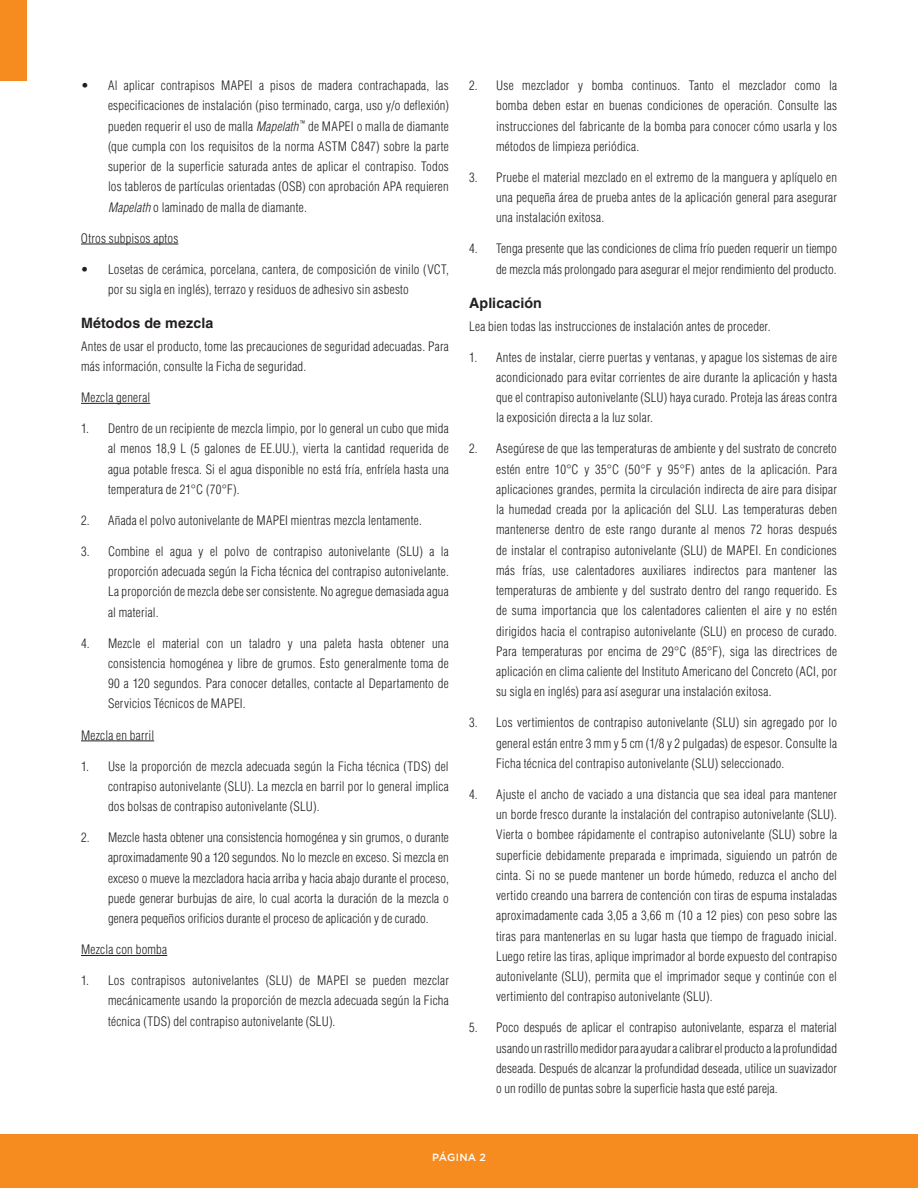
<style>
.page{position:relative;width:918px;height:1188px;background:#fff}
.page>*{position:absolute;margin:0;border:0;box-sizing:border-box;transform-origin:0 0}
.t1{font:700 14.25px "Helvetica LT Std";letter-spacing:.01em;color:#231f20}
.t2{font:300 condensed 12.75px/20.2px "Helvetica LT Std";letter-spacing:.015em;color:#231f20;text-align:justify}
.t3{font:500 10.5px "Gotham HTF";letter-spacing:.025em;color:#fff}
.s1{font-style:italic}
</style>
<div class="page">
<div style="left:0;top:0;width:27px;height:81px;background:#f68b1f"></div>
<hr style="left:81px;top:244px;width:97px;height:1px;background:#231f20">
<hr style="left:81px;top:403px;width:69px;height:1px;background:#231f20">
<hr style="left:81px;top:741px;width:73px;height:1px;background:#231f20">
<hr style="left:81px;top:955px;width:86px;height:1px;background:#231f20">
<div style="left:0;top:1134px;width:918px;height:54px;background:#f68b1f"></div>
<p class="t2" style="left:108px;top:75px;width:342px;text-indent:-27px">• Al aplicar contrapisos MAPEI a pisos de madera contrachapada, las especificaciones de instalación (piso terminado, carga, uso y/o deflexión) pueden requerir el uso de malla <span class="s1">Mapelath</span> <sup>™</sup> de MAPEI o malla de diamante (que cumpla con los requisitos de la norma ASTM C847) sobre la parte superior de la superficie saturada antes de aplicar el contrapiso. Todos los tableros de partículas orientadas (OSB) con aprobación APA requieren <span class="s1">Mapelath</span> o laminado de malla de diamante.</p>
<p class="t2" style="left:81px;top:228px;width:99px">Otros subpisos aptos</p>
<p class="t2" style="left:108px;top:259px;width:342px;text-indent:-27px">• Losetas de cerámica, porcelana, cantera, de composición de vinilo (VCT, por su sigla en inglés), terrazo y residuos de adhesivo sin asbesto</p>
<p class="t1" style="left:81px;top:315px;width:134px">Métodos de mezcla</p>
<p class="t2" style="left:81px;top:336px;width:369px">Antes de usar el producto, tome las precauciones de seguridad adecuadas. Para más información, consulte la Ficha de seguridad.</p>
<p class="t2" style="left:81px;top:387px;width:71px">Mezcla general</p>
<p class="t2" style="left:108px;top:418px;width:342px;text-indent:-27px">1. Dentro de un recipiente de mezcla limpio, por lo general un cubo que mida al menos 18,9 L (5 galones de EE.UU.), vierta la cantidad requerida de agua potable fresca. Si el agua disponible no está fría, enfríela hasta una temperatura de 21°C (70°F).</p>
<p class="t2" style="left:81px;top:510px;width:342px">2. Añada el polvo autonivelante de MAPEI mientras mezcla lentamente.</p>
<p class="t2" style="left:108px;top:541px;width:342px;text-indent:-27px">3. Combine el agua y el polvo de contrapiso autonivelante (SLU) a la proporción adecuada según la Ficha técnica del contrapiso autonivelante.<br>La proporción de mezcla debe ser consistente. No agregue demasiada agua al material.</p>
<p class="t2" style="left:108px;top:633px;width:342px;text-indent:-27px">4. Mezcle el material con un taladro y una paleta hasta obtener una consistencia homogénea y libre de grumos. Esto generalmente toma de 90 a 120 segundos. Para conocer detalles, contacte al Departamento de Servicios Técnicos de MAPEI.</p>
<p class="t2" style="left:81px;top:725px;width:75px">Mezcla en barril</p>
<p class="t2" style="left:108px;top:756px;width:342px;text-indent:-27px">1. Use la proporción de mezcla adecuada según la Ficha técnica (TDS) del contrapiso autonivelante (SLU). La mezcla en barril por lo general implica dos bolsas de contrapiso autonivelante (SLU).</p>
<p class="t2" style="left:108px;top:827px;width:342px;text-indent:-27px">2. Mezcle hasta obtener una consistencia homogénea y sin grumos, o durante aproximadamente 90 a 120 segundos. No lo mezcle en exceso. Si mezcla en exceso o mueve la mezcladora hacia arriba y hacia abajo durante el proceso, puede generar burbujas de aire, lo cual acorta la duración de la mezcla o genera pequeños orificios durante el proceso de aplicación y de curado.</p>
<p class="t2" style="left:81px;top:939px;width:88px">Mezcla con bomba</p>
<p class="t2" style="left:108px;top:970px;width:342px;text-indent:-27px">1. Los contrapisos autonivelantes (SLU) de MAPEI se pueden mezclar mecánicamente usando la proporción de mezcla adecuada según la Ficha técnica (TDS) del contrapiso autonivelante (SLU).</p>
<p class="t2" style="left:496px;top:75px;width:342px;text-indent:-27px">2. Use mezclador y bomba continuos. Tanto el mezclador como la bomba deben estar en buenas condiciones de operación. Consulte las instrucciones del fabricante de la bomba para conocer cómo usarla y los métodos de limpieza periódica.</p>
<p class="t2" style="left:496px;top:167px;width:342px;text-indent:-27px">3. Pruebe el material mezclado en el extremo de la manguera y aplíquelo en una pequeña área de prueba antes de la aplicación general para asegurar una instalación exitosa.</p>
<p class="t2" style="left:469px;top:239px;width:369px;text-align:right">4. Tenga presente que las condiciones de clima frío pueden requerir un tiempo de mezcla más prolongado para asegurar el mejor rendimiento del producto.</p>
<p class="t1" style="left:469px;top:294px;width:74px">Aplicación</p>
<p class="t2" style="left:469px;top:316px;width:303px">Lea bien todas las instrucciones de instalación antes de proceder.</p>
<p class="t2" style="left:496px;top:347px;width:342px;text-indent:-27px">1. Antes de instalar, cierre puertas y ventanas, y apague los sistemas de aire acondicionado para evitar corrientes de aire durante la aplicación y hasta que el contrapiso autonivelante (SLU) haya curado. Proteja las áreas contra la exposición directa a la luz solar.</p>
<p class="t2" style="left:496px;top:439px;width:342px;text-indent:-27px">2. Asegúrese de que las temperaturas de ambiente y del sustrato de concreto estén entre 10°C y 35°C (50°F y 95°F) antes de la aplicación. Para aplicaciones grandes, permita la circulación indirecta de aire para disipar la humedad creada por la aplicación del SLU. Las temperaturas deben mantenerse dentro de este rango durante al menos 72 horas después de instalar el contrapiso autonivelante (SLU) de MAPEI. En condiciones más frías, use calentadores auxiliares indirectos para mantener las temperaturas de ambiente y del sustrato dentro del rango requerido. Es de suma importancia que los calentadores calienten el aire y no estén dirigidos hacia el contrapiso autonivelante (SLU) en proceso de curado.<br>Para temperaturas por encima de 29°C (85°F), siga las directrices de aplicación en clima caliente del Instituto Americano del Concreto (ACI, por su sigla en inglés) para así asegurar una instalación exitosa.</p>
<p class="t2" style="left:496px;top:713px;width:342px;text-indent:-27px">3. Los vertimientos de contrapiso autonivelante (SLU) sin agregado por lo general están entre 3 mm y 5 cm (1/8 y 2 pulgadas) de espesor. Consulte la Ficha técnica del contrapiso autonivelante (SLU) seleccionado.</p>
<p class="t2" style="left:496px;top:784px;width:342px;text-indent:-27px">4. Ajuste el ancho de vaciado a una distancia que sea ideal para mantener un borde fresco durante la instalación del contrapiso autonivelante (SLU).<br>Vierta o bombee rápidamente el contrapiso autonivelante (SLU) sobre la superficie debidamente preparada e imprimada, siguiendo un patrón de cinta. Si no se puede mantener un borde húmedo, reduzca el ancho del vertido creando una barrera de contención con tiras de espuma instaladas aproximadamente cada 3,05 a 3,66 m (10 a 12 pies) con peso sobre las tiras para mantenerlas en su lugar hasta que tiempo de fraguado inicial.<br>Luego retire las tiras, aplique imprimador al borde expuesto del contrapiso autonivelante (SLU), permita que el imprimador seque y continúe con el vertimiento del contrapiso autonivelante (SLU).</p>
<p class="t2" style="left:496px;top:1018px;width:342px;text-indent:-27px">5. Poco después de aplicar el contrapiso autonivelante, esparza el material usando un rastrillo medidor para ayudar a calibrar el producto a la profundidad deseada. Después de alcanzar la profundidad deseada, utilice un suavizador o un rodillo de puntas sobre la superficie hasta que esté pareja.</p>
<p class="t3" style="left:432px;top:1151px;width:55px">PÁGINA 2</p>
</div>
